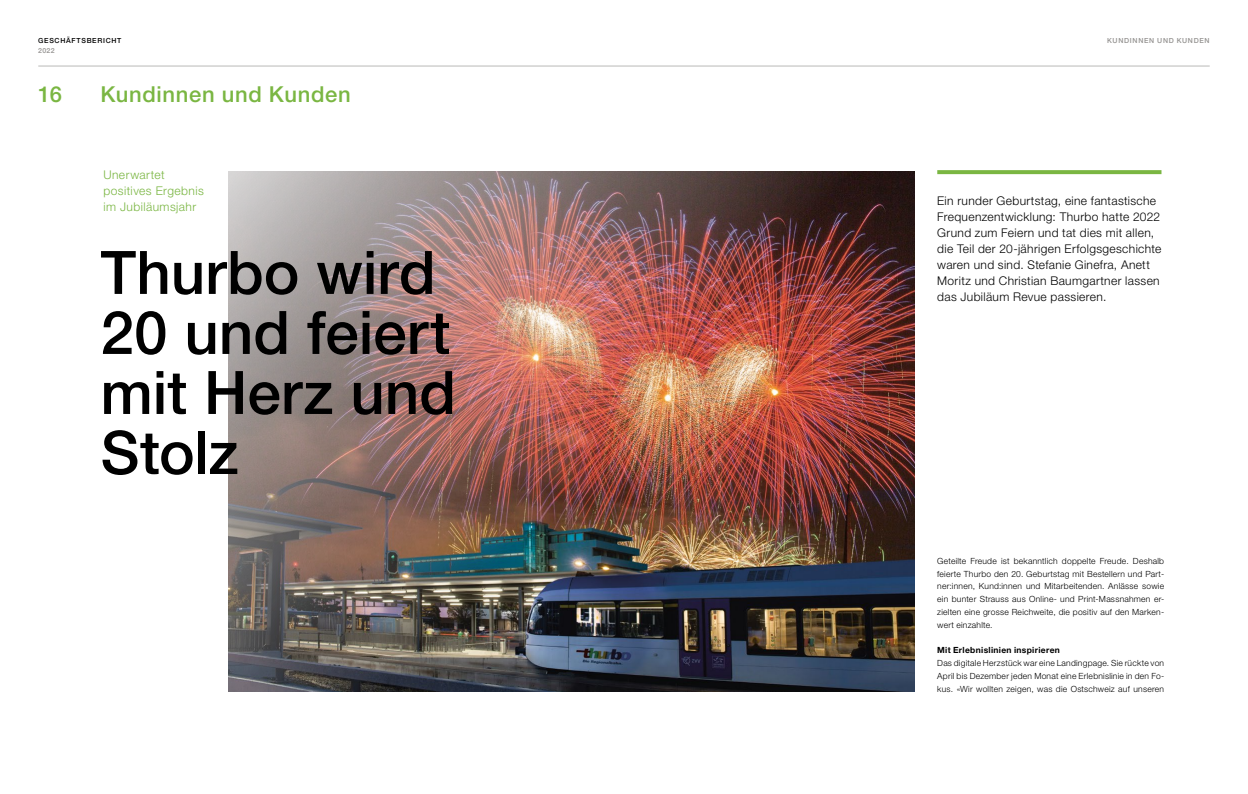
<style>
.page{position:relative;width:1248px;height:794px;background:#fff}
.page>*{position:absolute;margin:0;border:0;box-sizing:border-box;transform-origin:0 0}
.t1{font:500 60px/60px "Helvetica Neue LT Pro";color:#000}
.t2{font:500 22px "Helvetica Neue LT Pro";letter-spacing:.03em;color:#7ab642}
.t3{font:300 12px/16px "Helvetica Neue LT Pro";letter-spacing:.03em;color:#000}
.t4{font:300 12px/16px "Helvetica Neue LT Pro";letter-spacing:.04em;color:#7ab642}
.t5{font:300 8.5px/12.8px "Helvetica Neue LT Pro";letter-spacing:.03em;color:#000;text-align:justify}
.t6{font:700 8.5px "Helvetica Neue LT Pro";letter-spacing:.035em;color:#000}
.t7{font:500 7px "Helvetica Neue LT Pro";letter-spacing:.1em;color:#949290}
.t8{font:500 7px "Helvetica Neue LT Pro";letter-spacing:.1em;color:#000}
</style>
<div class="page">
<hr style="left:38px;top:66px;width:1171px;height:1px;background:#bab9b8">
<img style="left:228px;top:171px;width:722px;height:521px">
<svg style="left:937px;top:170px;width:224px;height:4px"></svg>
<p class="t8" style="left:38px;top:37px;width:85px">GESCHÄFTSBERICHT</p>
<p class="t7" style="left:38px;top:47px;width:18px">2022</p>
<h2 class="t2" style="left:38px;top:81px;width:25px">16</h2>
<h2 class="t2" style="left:100px;top:81px;width:252px">Kundinnen und Kunden</h2>
<h3 class="t4" style="left:103px;top:166px;width:102px">Unerwartet positives Ergebnis im Jubiläumsjahr</h3>
<h1 class="t1" style="left:100px;top:242px;width:357px">Thurbo wird<br>20 und feiert mit Herz und<br>Stolz</h1>
<p class="t7" style="left:1106px;top:37px;width:104px">KUNDINNEN UND KUNDEN</p>
<p class="t3" style="left:937px;top:192px;width:225px">Ein runder Geburtstag, eine fantastische Frequenzentwicklung: Thurbo hatte 2022<br>Grund zum Feiern und tat dies mit allen, die Teil der 20-jährigen Erfolgsgeschichte waren und sind. Stefanie Ginefra, Anett Moritz und Christian Baumgartner lassen das Jubiläum Revue passieren.</p>
<p class="t5" style="left:937px;top:554px;width:228px">Geteilte Freude ist bekanntlich doppelte Freude. Deshalb feierte Thurbo den 20. Geburtstag mit Bestellern und Part&shy;ner:innen, Kund:innen und Mitarbeitenden. Anlässe sowie ein bunter Strauss aus Online- und Print-Massnahmen er&shy;zielten eine grosse Reichweite, die positiv auf den Marken&shy;wert einzahlte.</p>
<p class="t6" style="left:937px;top:645px;width:124px">Mit Erlebnislinien inspirieren</p>
<p class="t5" style="left:937px;top:656px;width:228px">Das digitale Herzstück war eine Landingpage. Sie rückte von April bis Dezember jeden Monat eine Erlebnislinie in den Fo&shy;kus. «Wir wollten zeigen, was die Ostschweiz auf unseren</p>
</div>
